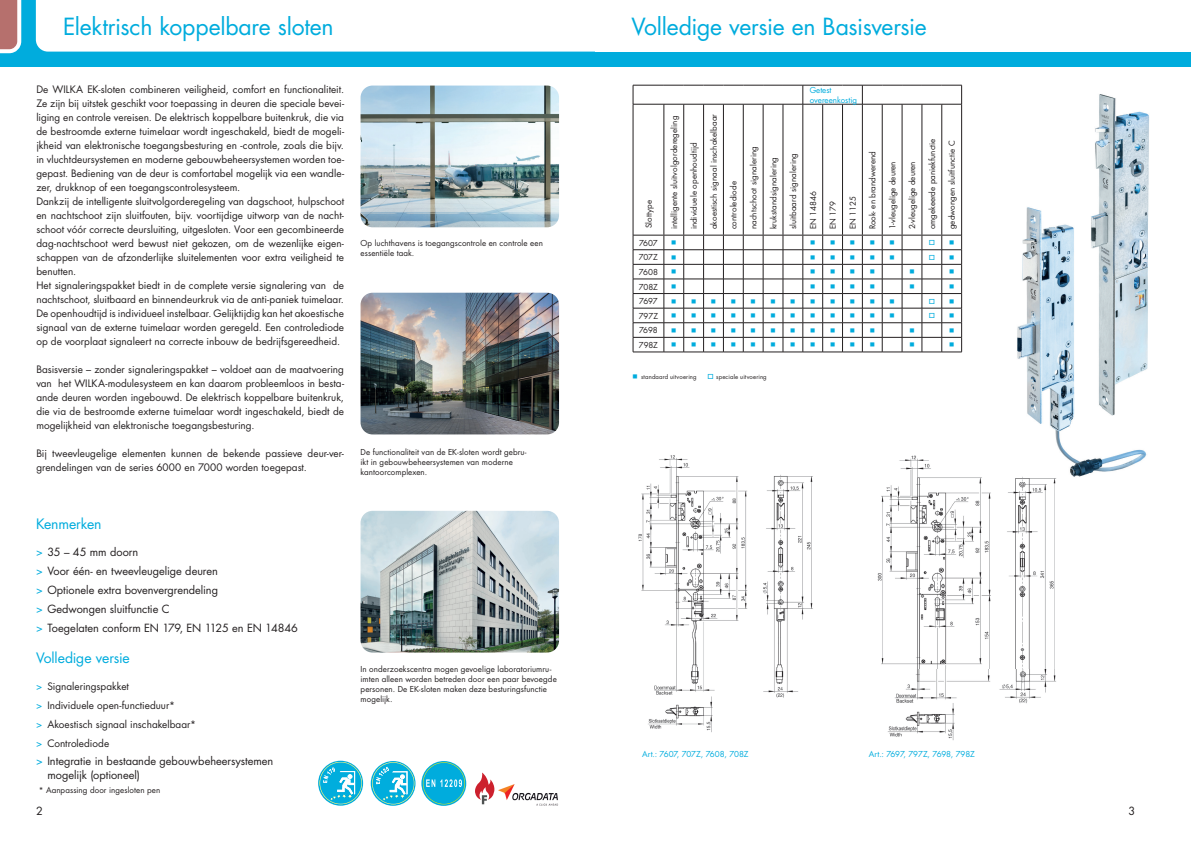
<style>
.page{position:relative;width:1191px;height:842px;background:#fff}
.page>*{position:absolute;margin:0;border:0;box-sizing:border-box;transform-origin:0 0}
.t1{font:23px "Futura LT Pro";letter-spacing:-.015em;color:#00acdd}
.t2{font:14px "Futura LT Pro";letter-spacing:-.015em;color:#00acdd}
.t3{font:11px/18.9px "Futura LT Pro";color:#231f20}
.t4{font:10px/14px "Futura LT Pro";color:#231f20}
.t5{font:8px/10px "Futura LT Pro";letter-spacing:.01em;color:#231f20}
.t6{font:8px/9.6px "Futura LT Pro";color:#00acdd}
.t7{font:8px "Futura LT Pro";letter-spacing:-.02em;color:#00acdd}
.t8{font:7px "Wingdings";color:#00acdd}
.t9{font:6px "Futura LT Pro";letter-spacing:.015em;color:#231f20}
.s1{color:#00acdd}
</style>
<div class="page">
<div style="left:595px;top:0;width:596px;height:67px;background:#00acdd"></div>
<div style="left:0;top:0;width:595px;height:67px;background:#00acdd"></div>
<div style="left:36px;top:0;width:559px;height:52px;background:#fff"></div>
<div style="left:595px;top:0;width:596px;height:52px;background:#fff"></div>
<img style="left:360px;top:86px;width:199px;height:141px">
<img style="left:360px;top:293px;width:199px;height:141px">
<img style="left:360px;top:511px;width:199px;height:141px">
<hr style="left:633px;top:104px;width:1px;height:131px;background:#231f20">
<hr style="left:743px;top:104px;width:1px;height:131px;background:#231f20">
<hr style="left:763px;top:104px;width:1px;height:131px;background:#231f20">
<hr style="left:783px;top:104px;width:1px;height:131px;background:#231f20">
<hr style="left:802px;top:104px;width:1px;height:131px;background:#231f20">
<hr style="left:822px;top:104px;width:1px;height:131px;background:#231f20">
<hr style="left:842px;top:104px;width:1px;height:131px;background:#231f20">
<hr style="left:902px;top:104px;width:1px;height:131px;background:#231f20">
<hr style="left:921px;top:104px;width:1px;height:131px;background:#231f20">
<hr style="left:941px;top:104px;width:1px;height:131px;background:#231f20">
<hr style="left:961px;top:104px;width:1px;height:131px;background:#231f20">
<hr style="left:633px;top:250px;width:31px;height:1px;background:#231f20">
<hr style="left:633px;top:264px;width:31px;height:1px;background:#231f20">
<hr style="left:633px;top:279px;width:31px;height:1px;background:#231f20">
<hr style="left:663px;top:104px;width:1px;height:131px;background:#231f20">
<hr style="left:683px;top:104px;width:1px;height:131px;background:#231f20">
<hr style="left:703px;top:104px;width:1px;height:131px;background:#231f20">
<hr style="left:723px;top:104px;width:1px;height:131px;background:#231f20">
<svg style="left:633px;top:85px;width:329px;height:20px"></svg>
<hr style="left:862px;top:104px;width:1px;height:131px;background:#231f20">
<hr style="left:882px;top:104px;width:1px;height:131px;background:#231f20">
<hr style="left:633px;top:293px;width:31px;height:1px;background:#231f20">
<hr style="left:633px;top:308px;width:31px;height:1px;background:#231f20">
<hr style="left:633px;top:323px;width:31px;height:1px;background:#231f20">
<hr style="left:633px;top:235px;width:31px;height:1px;background:#231f20">
<hr style="left:633px;top:337px;width:31px;height:1px;background:#231f20">
<svg style="left:633px;top:235px;width:1px;height:117px"></svg>
<hr style="left:633px;top:352px;width:31px;height:1px;background:#231f20">
<img style="left:1017px;top:94px;width:132px;height:383px">
<svg style="left:475px;top:772px;width:19px;height:32px"></svg>
<svg style="left:371px;top:761px;width:44px;height:45px"></svg>
<svg style="left:318px;top:761px;width:45px;height:45px"></svg>
<svg style="left:421px;top:761px;width:45px;height:45px"></svg>
<svg style="left:423px;top:762px;width:42px;height:42px"></svg>
<div style="left:423px;top:763px;width:41px;height:41px;background:#00acdd;border-radius:50%"></div>
<svg style="left:426px;top:779px;width:36px;height:8px"></svg>
<img style="left:498px;top:784px;width:60px;height:22px">
<img style="left:638px;top:455px;width:175px;height:277px">
<img style="left:877px;top:455px;width:179px;height:285px">
<img style="left:1002px;top:454px;width:59px;height:27px">
<svg style="left:0;top:0;width:21px;height:53px"></svg>
<svg style="left:663px;top:235px;width:299px;height:118px"></svg>
<h1 class="t1" style="left:63px;top:10px;width:272px">Elektrisch koppelbare sloten</h1>
<h1 class="t1" style="left:631px;top:10px;width:297px">Volledige versie en Basisversie</h1>
<p class="t4" style="left:36px;top:82px;width:309px">De WILKA EK-sloten combineren veiligheid, comfort en functionaliteit.<br>Ze zijn bij uitstek geschikt voor toepassing in deuren die speciale bevei&shy;liging en controle vereisen. De elektrisch koppelbare buitenkruk, die via de bestroomde externe tuimelaar wordt ingeschakeld, biedt de mogeli&shy;jkheid van elektronische toegangsbesturing en -controle, zoals die bijv. in vluchtdeursystemen en moderne gebouwbeheersystemen worden toe&shy;gepast. Bediening van de deur is comfortabel mogelijk via een wandle&shy;zer, drukknop of een toegangscontrolesysteem.<br>Dankzij de intelligente sluitvolgorderegeling van dagschoot, hulpschoot en nachtschoot zijn sluitfouten, bijv. voortijdige uitworp van de nacht&shy;schoot vóór correcte deursluiting, uitgesloten. Voor een gecombineerde dag-nachtschoot werd bewust niet gekozen, om de wezenlijke eigen&shy;schappen van de afzonderlijke sluitelementen voor extra veiligheid te benutten.<br>Het signaleringspakket biedt in de complete versie signalering van de nachtschoot, sluitbaard en binnendeurkruk via de anti-paniek tuimelaar.<br>De openhoudtijd is individueel instelbaar. Gelijktijdig kan het akoestische signaal van de externe tuimelaar worden geregeld. Een controlediode op de voorplaat signaleert na correcte inbouw de bedrijfsgereedheid.</p>
<p class="t4" style="left:36px;top:362px;width:309px;text-align:justify">Basisversie – zonder signaleringspakket – voldoet aan de maatvoering van het WILKA-modulesysteem en kan daarom probleemloos in besta&shy;ande deuren worden ingebouwd. De elektrisch koppelbare buitenkruk, die via de bestroomde externe tuimelaar wordt ingeschakeld, biedt de mogelijkheid van elektronische toegangsbesturing.</p>
<p class="t4" style="left:36px;top:446px;width:309px">Bij tweevleugelige elementen kunnen de bekende passieve deur-ver&shy;grendelingen van de series 6000 en 7000 worden toegepast.</p>
<h2 class="t2" style="left:36px;top:514px;width:67px">Kenmerken</h2>
<p class="t3" style="left:36px;top:543px;width:263px"><span class="s1">&gt;</span> 35 – 45 mm doorn<br><span class="s1">&gt;</span> Voor één- en tweevleugelige deuren<br><span class="s1">&gt;</span> Optionele extra bovenvergrendeling<br><span class="s1">&gt;</span> Gedwongen sluitfunctie C<br><span class="s1">&gt;</span> Toegelaten conform EN 179, EN 1125 en EN 14846</p>
<h2 class="t2" style="left:36px;top:648px;width:95px">Volledige versie</h2>
<p class="t4" style="left:36px;top:677px;width:162px;line-height:18.9px"><span class="s1">&gt;</span> Signaleringspakket<br><span class="s1">&gt;</span> Individuele open-functieduur*<br><span class="s1">&gt;</span> Akoestisch signaal inschakelbaar* <span class="s1">&gt;</span> Controlediode</p>
<p class="t3" style="left:47px;top:755px;width:227px;line-height:13.2px;text-indent:-11px"><span class="s1">&gt;</span> Integratie in bestaande gebouwbeheersystemen mogelijk (optioneel)</p>
<p class="t5" style="left:39px;top:785px;width:123px">* Aanpassing door ingesloten pen</p>
<p class="t5" style="left:360px;top:238px;width:184px">Op luchthavens is toegangscontrole en controle een essentiële taak.</p>
<p class="t5" style="left:360px;top:446px;width:168px">De functionaliteit van de EK-sloten wordt gebru&shy;ikt in gebouwbeheersystemen van moderne kantoorcomplexen.</p>
<p class="t5" style="left:360px;top:664px;width:198px">In onderzoekscentra mogen gevoelige laboratoriumru&shy;imten alleen worden betreden door een paar bevoegde personen. De EK-sloten maken deze besturingsfunctie mogelijk.</p>
<p class="t5" style="left:643px;top:228px;width:30px;rotate:-90deg">Slottype</p>
<p class="t5" style="left:669px;top:229px;width:115px;rotate:-90deg">intelligente sluitvolgorderegeling</p>
<p class="t5" style="left:689px;top:229px;width:88px;rotate:-90deg">individuele openhoudtijd</p>
<p class="t5" style="left:708px;top:229px;width:117px;rotate:-90deg">akoestisch signaal inschakelbaar</p>
<p class="t5" style="left:728px;top:229px;width:50px;rotate:-90deg">controlediode</p>
<p class="t6" style="left:809px;top:85px;width:49px">Getest overeenkostig</p>
<p class="t5" style="left:748px;top:229px;width:85px;rotate:-90deg">nachtschoot signalering</p>
<p class="t5" style="left:768px;top:229px;width:74px;rotate:-90deg">krukstandsignalering</p>
<p class="t5" style="left:788px;top:229px;width:78px;rotate:-90deg">sluitbaard signalering</p>
<p class="t5" style="left:808px;top:229px;width:40px;rotate:-90deg">EN 14846</p>
<p class="t5" style="left:828px;top:229px;width:30px;rotate:-90deg">EN 179</p>
<p class="t5" style="left:847px;top:229px;width:35px;rotate:-90deg">EN 1125</p>
<p class="t5" style="left:867px;top:229px;width:80px;rotate:-90deg">Rook- en brandwerend</p>
<p class="t5" style="left:887px;top:229px;width:70px;rotate:-90deg">1-vleugelige deuren</p>
<p class="t5" style="left:907px;top:229px;width:70px;rotate:-90deg">2-vleugelige deuren</p>
<p class="t5" style="left:927px;top:229px;width:93px;rotate:-90deg">omgekeerde paniekfunctie</p>
<p class="t5" style="left:947px;top:229px;width:90px;rotate:-90deg">gedwongen sluitfunctie C</p>
<p class="t5" style="left:639px;top:238px;width:20px">7607</p>
<p class="t8" style="left:671px;top:239px;width:7px">■</p>
<p class="t8" style="left:889px;top:239px;width:7px">■</p>
<p class="t5" style="left:639px;top:252px;width:21px">707Z</p>
<p class="t8" style="left:671px;top:253px;width:7px">■</p>
<p class="t8" style="left:889px;top:253px;width:7px">■</p>
<p class="t5" style="left:639px;top:267px;width:21px">7608</p>
<p class="t8" style="left:671px;top:268px;width:7px">■</p>
<p class="t8" style="left:909px;top:268px;width:7px">■</p>
<p class="t8" style="left:949px;top:268px;width:7px">■</p>
<p class="t5" style="left:639px;top:281px;width:21px">708Z</p>
<p class="t8" style="left:671px;top:283px;width:7px">■</p>
<p class="t8" style="left:909px;top:283px;width:7px">■</p>
<p class="t8" style="left:949px;top:283px;width:7px">■</p>
<p class="t5" style="left:639px;top:296px;width:20px">7697</p>
<p class="t5" style="left:639px;top:311px;width:21px">797Z</p>
<p class="t5" style="left:639px;top:325px;width:20px">7698</p>
<p class="t8" style="left:869px;top:326px;width:7px">■</p>
<p class="t8" style="left:909px;top:326px;width:7px">■</p>
<p class="t8" style="left:949px;top:326px;width:7px">■</p>
<p class="t5" style="left:639px;top:340px;width:20px">798Z</p>
<p class="t8" style="left:869px;top:341px;width:7px">■</p>
<p class="t8" style="left:909px;top:341px;width:7px">■</p>
<p class="t8" style="left:949px;top:341px;width:7px">■</p>
<p class="t9" style="left:632px;top:373px;width:66px"><span class="s1">■</span> standaard uitvoering</p>
<p class="t9" style="left:707px;top:373px;width:61px"><span class="s1">□</span> speciale uitvoering</p>
<p class="t6" style="left:642px;top:749px;width:108px">Art.: 7607, 707Z, 7608, 708Z</p>
<p class="t7" style="left:869px;top:749px;width:107px">Art.: 7697, 797Z, 7698, 798Z</p>
<p class="t3" style="left:36px;top:801px;width:8px">2</p>
<p class="t3" style="left:1128px;top:801px;width:8px">3</p>
</div>
